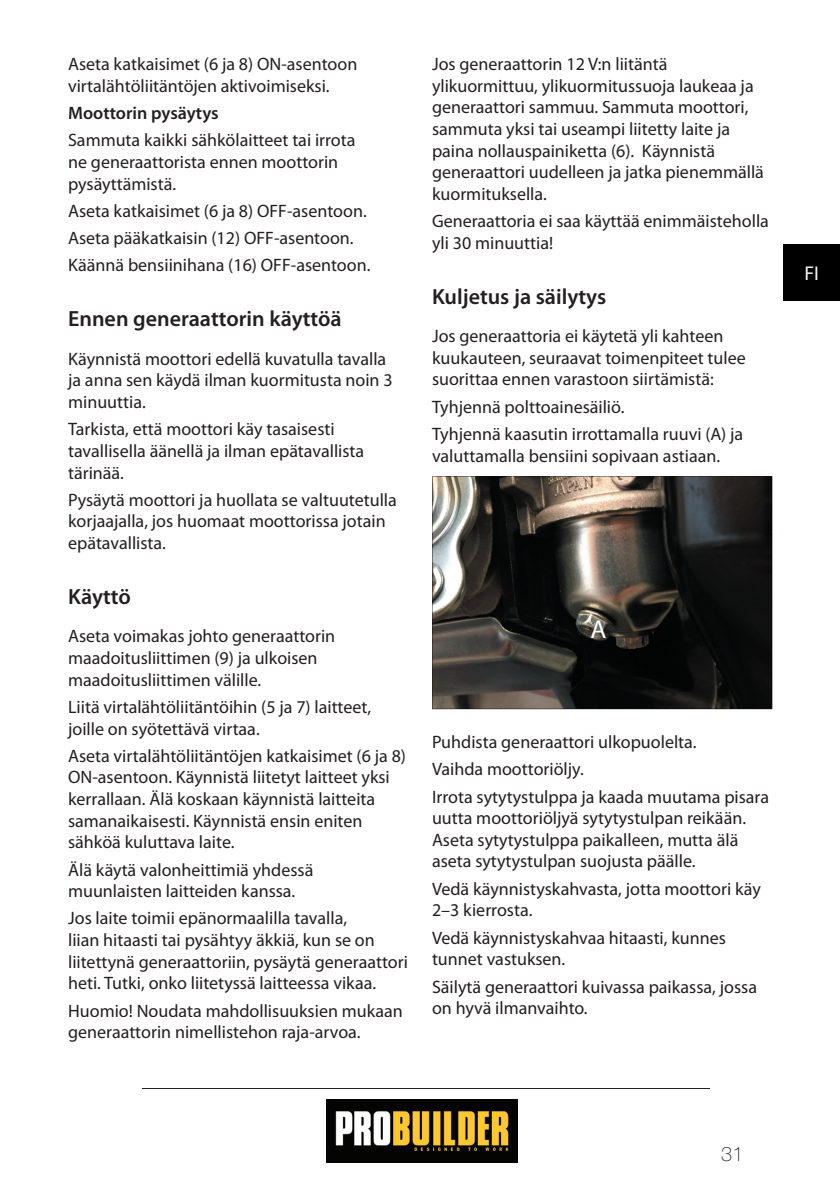
<style>
.page{position:relative;width:840px;height:1191px;background:#fff}
.page>*{position:absolute;margin:0;border:0;box-sizing:border-box;transform-origin:0 0}
.t1{font:26px "Myriad Pro";color:#fff}
.t2{font:600 22px "Myriad Pro";color:#231f20}
.t3{font:100 20px "Helvetica Neue";color:#231f20}
.t4{font:20px "Myriad Pro";color:#f4f5f5}
.t5{font:18px/21.6px "Myriad Pro";color:#231f20}
.t6{font:600 18px "Myriad Pro";color:#231f20}
</style>
<div class="page">
<hr style="left:142px;top:1088px;width:567px;height:1px;background:#231f20">
<div style="left:782px;top:244px;width:57px;height:56px;background:#000"></div>
<img style="left:326px;top:1099px;width:191px;height:63px">
<svg style="left:500px;top:476px;width:272px;height:233px;background:#2d2b28"></svg>
<img style="left:432px;top:476px;width:339px;height:59px">
<img style="left:432px;top:534px;width:68px;height:175px">
<img style="left:703px;top:534px;width:68px;height:175px">
<img style="left:500px;top:651px;width:203px;height:58px">
<p class="t5" style="left:68px;top:54px;width:290px">Aseta katkaisimet (6 ja 8) ON-asentoon virtalähtöliitäntöjen aktivoimiseksi.</p>
<p class="t6" style="left:68px;top:103px;width:152px">Moottorin pysäytys</p>
<p class="t5" style="left:68px;top:130px;width:289px">Sammuta kaikki sähkölaitteet tai irrota ne generaattorista ennen moottorin pysäyttämistä.</p>
<p class="t5" style="left:68px;top:198px;width:304px;line-height:27.2px">Aseta katkaisimet (6 ja 8) OFF-asentoon.<br>Aseta pääkatkaisin (12) OFF-asentoon.<br>Käännä bensiinihana (16) OFF-asentoon.</p>
<p class="t2" style="left:68px;top:307px;width:275px">Ennen generaattorin käyttöä</p>
<p class="t5" style="left:68px;top:348px;width:326px">Käynnistä moottori edellä kuvatulla tavalla ja anna sen käydä ilman kuormitusta noin 3 minuuttia.</p>
<p class="t5" style="left:68px;top:419px;width:297px">Tarkista, että moottori käy tasaisesti tavallisella äänellä ja ilman epätavallista tärinää.</p>
<p class="t5" style="left:68px;top:489px;width:330px">Pysäytä moottori ja huollata se valtuutetulla korjaajalla, jos huomaat moottorissa jotain epätavallista.</p>
<p class="t2" style="left:68px;top:584px;width:64px">Käyttö</p>
<p class="t5" style="left:68px;top:626px;width:268px">Aseta voimakas johto generaattorin maadoitusliittimen (9) ja ulkoisen maadoitusliittimen välille.</p>
<p class="t5" style="left:68px;top:696px;width:304px">Liitä virtalähtöliitäntöihin (5 ja 7) laitteet, joille on syötettävä virtaa.</p>
<p class="t5" style="left:68px;top:745px;width:339px">Aseta virtalähtöliitäntöjen katkaisimet (6 ja 8)<br>ON-asentoon. Käynnistä liitetyt laitteet yksi kerrallaan. Älä koskaan käynnistä laitteita samanaikaisesti. Käynnistä ensin eniten sähköä kuluttava laite.</p>
<p class="t5" style="left:68px;top:859px;width:246px">Älä käytä valonheittimiä yhdessä muunlaisten laitteiden kanssa.</p>
<p class="t5" style="left:68px;top:908px;width:341px">Jos laite toimii epänormaalilla tavalla,<br>liian hitaasti tai pysähtyy äkkiä, kun se on liitettynä generaattoriin, pysäytä generaattori heti. Tutki, onko liitetyssä laitteessa vikaa.</p>
<p class="t5" style="left:68px;top:1000px;width:336px">Huomio! Noudata mahdollisuuksien mukaan generaattorin nimellistehon raja-arvoa.</p>
<p class="t5" style="left:432px;top:54px;width:333px">Jos generaattorin 12 V:n liitäntä ylikuormittuu, ylikuormitussuoja laukeaa ja generaattori sammuu. Sammuta moottori, sammuta yksi tai useampi liitetty laite ja paina nollauspainiketta (6). Käynnistä generaattori uudelleen ja jatka pienemmällä kuormituksella.</p>
<p class="t5" style="left:432px;top:211px;width:338px">Generaattoria ei saa käyttää enimmäisteholla yli 30 minuuttia!</p>
<p class="t2" style="left:432px;top:284px;width:176px">Kuljetus ja säilytys</p>
<p class="t5" style="left:432px;top:326px;width:315px">Jos generaattoria ei käytetä yli kahteen kuukauteen, seuraavat toimenpiteet tulee suorittaa ennen varastoon siirtämistä:</p>
<p class="t5" style="left:432px;top:393px;width:312px;line-height:27.2px">Tyhjennä polttoainesäiliö.<br>Tyhjennä kaasutin irrottamalla ruuvi (A) ja</p>
<p class="t5" style="left:432px;top:445px;width:289px">valuttamalla bensiini sopivaan astiaan.</p>
<h1 class="t1" style="left:590px;top:615px;width:17px">A</h1>
<p class="t5" style="left:432px;top:729px;width:338px;line-height:27.2px">Puhdista generaattori ulkopuolelta.<br>Vaihda moottoriöljy.<br>Irrota sytytystulppa ja kaada muutama pisara</p>
<p class="t5" style="left:432px;top:807px;width:315px">uutta moottoriöljyä sytytystulpan reikään.<br>Aseta sytytystulppa paikalleen, mutta älä aseta sytytystulpan suojusta päälle.</p>
<p class="t5" style="left:432px;top:878px;width:330px">Vedä käynnistyskahvasta, jotta moottori käy<br>2–3 kierrosta.</p>
<p class="t5" style="left:432px;top:927px;width:295px">Vedä käynnistyskahvaa hitaasti, kunnes tunnet vastuksen.</p>
<p class="t5" style="left:432px;top:976px;width:326px">Säilytä generaattori kuivassa paikassa, jossa on hyvä ilmanvaihto.</p>
<p class="t4" style="left:803px;top:262px;width:16px">FI</p>
<p class="t3" style="left:720px;top:1142px;width:24px">31</p>
</div>
